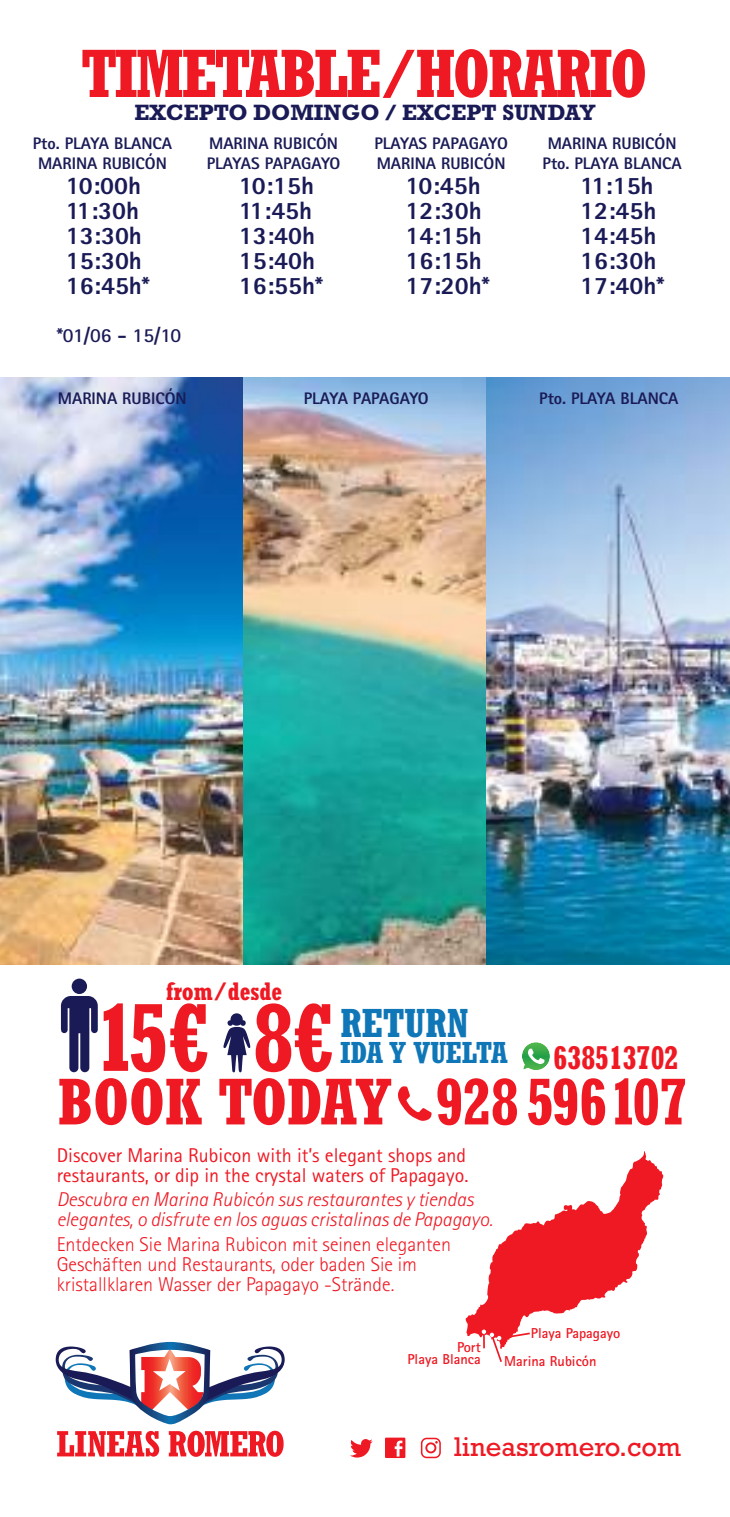
<style>
.page{position:relative;width:730px;height:1517px;background:#fff}
.page>*{position:absolute;margin:0;border:0;box-sizing:border-box;transform-origin:0 0}
.t1{font:700 condensed 95px "Rockwell Std";color:#ef1923}
.t2{font:700 condensed 67.25px "Rockwell Std";letter-spacing:-.04em;color:#ef1923}
.t3{font:700 condensed 65px "Rockwell Std";color:#ef1923}
.t4{font:700 condensed 40px "Rockwell Std";color:#0f76b7}
.t5{font:700 condensed 32.5px "Rockwell Std";color:#ef1923}
.t6{font:700 condensed 30px "Rockwell Std";color:#0f76b7}
.t7{font:27.5px "Rockwell Std";color:#ef1923}
.t8{font:800 25px/25px "Rotis Sans Serif Std";color:#1a1b56}
.t9{font:700 condensed 25px "Rockwell Std";color:#ef1923}
.t10{font:700 22.5px "Rockwell Std";color:#1a1b56}
.t11{font:300 20px/20px "Rotis Sans Serif Std";color:#ef1923}
.t12{font:italic 300 20px/20px "Rotis Sans Serif Std";color:#ef1923}
.t13{font:20px/20px "Rotis Sans Serif Std";color:#ef1923}
.t14{font:700 20px "Rotis Sans Serif Std";letter-spacing:-.02em;color:#1a1b56}
.t15{font:800 16.75px/19.5px "Rotis Sans Serif Std";color:#1a1b56;text-align:center}
.t16{font:800 16.75px "Rotis Sans Serif Std";letter-spacing:-.02em;color:#1a1b56}
.t17{font:700 14.5px/11.5px "Rotis Sans Serif Std";color:#ef1923;text-align:right}
</style>
<div class="page">
<svg style="left:57px;top:1430px;width:102px;height:26px"></svg>
<svg style="left:169px;top:1430px;width:115px;height:26px"></svg>
<svg style="left:56px;top:1342px;width:229px;height:82px"></svg>
<img style="left:0;top:377px;width:730px;height:587px">
<svg style="left:223px;top:1013px;width:28px;height:59px"></svg>
<div style="left:72px;top:978px;width:15px;height:16px;background:#1a1b56;border-radius:50%"></div>
<svg style="left:61px;top:996px;width:37px;height:76px"></svg>
<svg style="left:522px;top:1042px;width:28px;height:28px"></svg>
<svg style="left:465px;top:1151px;width:198px;height:211px"></svg>
<svg style="left:398px;top:1086px;width:34px;height:35px"></svg>
<svg style="left:350px;top:1439px;width:23px;height:18px"></svg>
<svg style="left:385px;top:1437px;width:20px;height:21px"></svg>
<svg style="left:421px;top:1437px;width:20px;height:21px"></svg>
<h2 class="t2" style="left:81px;top:34px;width:568px">TIMETABLE/HORARIO</h2>
<h3 class="t10" style="left:134px;top:99px;width:462px">EXCEPTO DOMINGO / EXCEPT SUNDAY</h3>
<p class="t15" style="left:33px;top:133px;width:141px">Pto. PLAYA BLANCA<br>MARINA RUBICÓN</p>
<h3 class="t8" style="left:66px;top:172px;width:86px">10:00h<br>11:30h<br>13:30h<br>15:30h<br>16:45h*</h3>
<p class="t14" style="left:57px;top:322px;width:126px">*01/06 - 15/10</p>
<p class="t15" style="left:207px;top:133px;width:135px;text-align:left">MARINA RUBICÓN<br>PLAYAS PAPAGAYO</p>
<h3 class="t8" style="left:239px;top:172px;width:86px">10:15h<br>11:45h<br>13:40h<br>15:40h<br>16:55h*</h3>
<p class="t15" style="left:374px;top:133px;width:135px;text-align:left">PLAYAS PAPAGAYO<br>MARINA RUBICÓN</p>
<h3 class="t8" style="left:405px;top:172px;width:86px">10:45h<br>12:30h<br>14:15h<br>16:15h<br>17:20h*</h3>
<p class="t15" style="left:543px;top:133px;width:141px">MARINA RUBICÓN<br>Pto. PLAYA BLANCA</p>
<h3 class="t8" style="left:580px;top:172px;width:86px">11:15h<br>12:45h<br>14:45h<br>16:30h<br>17:40h*</h3>
<p class="t15" style="left:58px;top:388px;width:130px">MARINA RUBICÓN</p>
<p class="t16" style="left:304px;top:388px;width:126px">PLAYA PAPAGAYO</p>
<p class="t15" style="left:539px;top:388px;width:141px">Pto. PLAYA BLANCA</p>
<h3 class="t9" style="left:166px;top:976px;width:118px">from/desde</h3>
<h1 class="t1" style="left:96px;top:981px;width:240px">15€ 8€</h1>
<h3 class="t4" style="left:340px;top:999px;width:130px">RETURN</h3>
<h3 class="t6" style="left:340px;top:1034px;width:169px">IDA Y VUELTA</h3>
<h3 class="t5" style="left:554px;top:1038px;width:126px">638513702</h3>
<h3 class="t3" style="left:58px;top:1063px;width:631px">BOOK TODAY 928596107</h3>
<p class="t13" style="left:57px;top:1145px;width:413px">Discover Marina Rubicon with it’s elegant shops and restaurants, or dip in the crystal waters of Papagayo.</p>
<p class="t12" style="left:57px;top:1189px;width:438px">Descubra en Marina Rubicón sus restaurantes y tiendas elegantes, o disfrute en los aguas cristalinas de Papagayo.</p>
<p class="t11" style="left:57px;top:1234px;width:396px">Entdecken Sie Marina Rubicon mit seinen eleganten<br>Geschäften und Restaurants, oder baden Sie im kristallklaren Wasser der Papagayo -Strände.</p>
<p class="t17" style="left:407px;top:1341px;width:75px">Port<br>Playa Blanca</p>
<p class="t17" style="left:531px;top:1326px;width:91px">Playa Papagayo</p>
<p class="t17" style="left:504px;top:1355px;width:94px">Marina Rubicón</p>
<h3 class="t7" style="left:454px;top:1431px;width:229px">lineasromero.com</h3>
</div>
